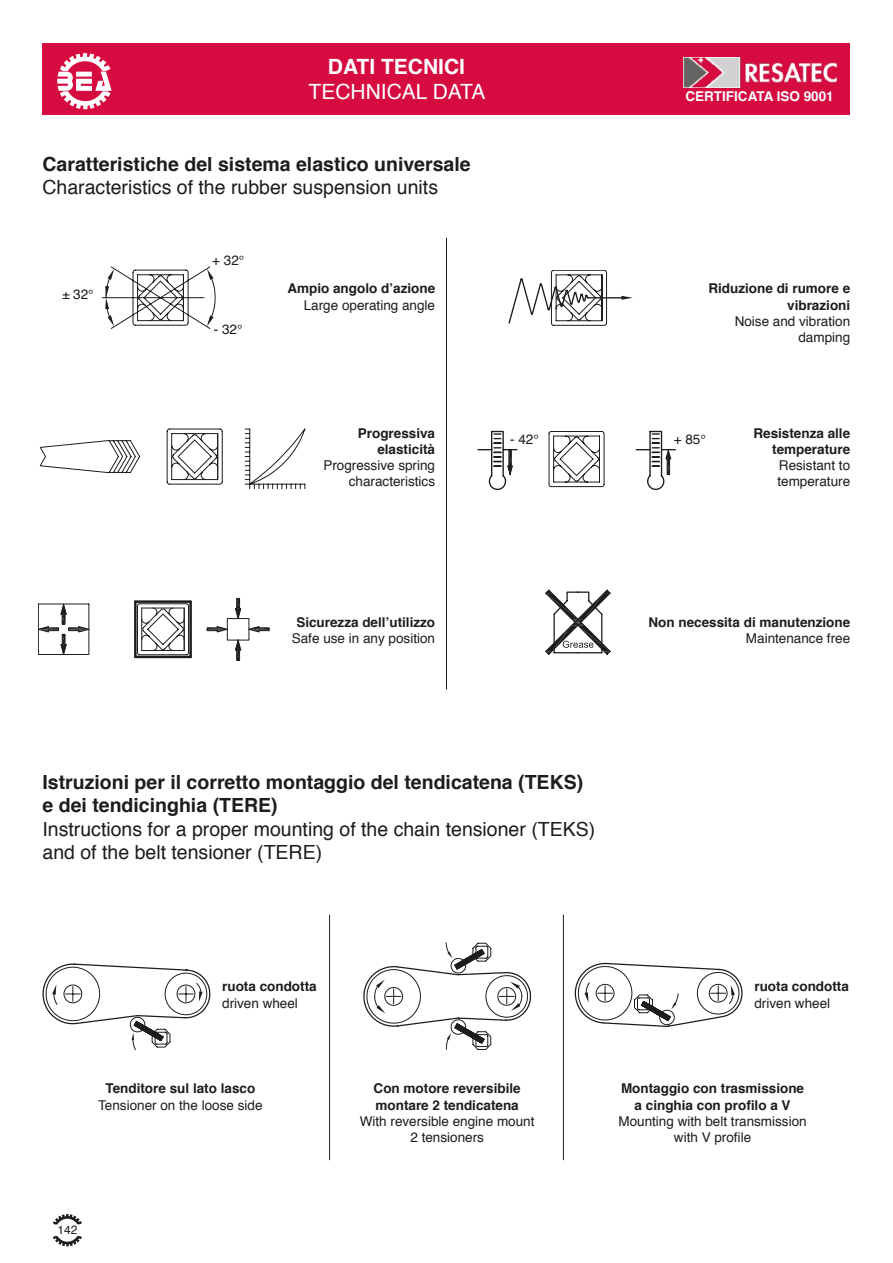
<style>
.page{position:relative;width:893px;height:1263px;background:#fff}
.page>*{position:absolute;margin:0;border:0;box-sizing:border-box;transform-origin:0 0}
.t1{font:21px "Helvetica";color:#fff}
.t2{font:700 21px "Helvetica";color:#fff}
.t3{font:19.5px/23.4px "Helvetica";color:#1d1d1b}
.t4{font:700 19.5px/23.4px "Helvetica";color:#1d1d1b}
.t5{font:13.5px/16.2px "Helvetica";color:#1d1d1b;text-align:right}
.t6{font:700 13.5px/16.2px "Helvetica";color:#1d1d1b;text-align:right}
.t7{font:700 13.5px "Helvetica";color:#fff}
.t8{font:12px "Helvetica";color:#1d1d1b}
</style>
<div class="page">
<svg style="left:102px;top:267px;width:113px;height:62px"></svg>
<svg style="left:38px;top:598px;width:232px;height:62px"></svg>
<svg style="left:508px;top:270px;width:125px;height:56px"></svg>
<svg style="left:39px;top:428px;width:267px;height:61px"></svg>
<svg style="left:546px;top:590px;width:64px;height:65px"></svg>
<svg style="left:477px;top:431px;width:199px;height:59px"></svg>
<svg style="left:575px;top:963px;width:168px;height:64px"></svg>
<svg style="left:363px;top:942px;width:168px;height:108px"></svg>
<svg style="left:43px;top:963px;width:167px;height:87px"></svg>
<div style="left:43px;top:43px;width:807px;height:72px;background:#d60c41"></div>
<svg style="left:57px;top:53px;width:55px;height:56px"></svg>
<svg style="left:53px;top:1214px;width:29px;height:10px"></svg>
<svg style="left:53px;top:1236px;width:29px;height:10px"></svg>
<hr style="left:446px;top:238px;width:1px;height:451px;background:#1d1d1b">
<hr style="left:329px;top:915px;width:1px;height:245px;background:#1d1d1b">
<hr style="left:563px;top:915px;width:1px;height:245px;background:#1d1d1b">
<img style="left:683px;top:57px;width:153px;height:31px">
<h1 class="t2" style="left:328px;top:50px;width:139px">DATI TECNICI</h1>
<h1 class="t1" style="left:309px;top:76px;width:178px">TECHNICAL DATA</h1>
<h2 class="t4" style="left:43px;top:153px;width:430px">Caratteristiche del sistema elastico universale</h2>
<h2 class="t3" style="left:43px;top:176px;width:397px">Characteristics of the rubber suspension units</h2>
<p class="t5" style="left:62px;top:286px;width:33px">± 32°</p>
<p class="t5" style="left:212px;top:253px;width:34px">+ 32°</p>
<p class="t5" style="left:214px;top:321px;width:30px">- 32°</p>
<p class="t6" style="left:287px;top:281px;width:149px">Ampio angolo d’azione</p>
<p class="t5" style="left:304px;top:297px;width:133px">Large operating angle</p>
<p class="t7" style="left:685px;top:85px;width:150px">CERTIFICATA ISO 9001</p>
<p class="t6" style="left:708px;top:281px;width:143px">Riduzione di rumore e vibrazioni</p>
<p class="t5" style="left:735px;top:313px;width:117px">Noise and vibration damping</p>
<p class="t6" style="left:358px;top:425px;width:79px">Progressiva elasticità</p>
<p class="t5" style="left:323px;top:458px;width:113px">Progressive spring characteristics</p>
<p class="t5" style="left:510px;top:432px;width:30px">- 42°</p>
<p class="t5" style="left:674px;top:432px;width:34px">+ 85°</p>
<p class="t6" style="left:753px;top:425px;width:98px">Resistenza alle temperature</p>
<p class="t5" style="left:777px;top:458px;width:74px;text-align:left">Resistant to temperature</p>
<p class="t6" style="left:296px;top:614px;width:140px">Sicurezza dell’utilizzo</p>
<p class="t5" style="left:292px;top:630px;width:145px">Safe use in any position</p>
<p class="t6" style="left:648px;top:614px;width:203px">Non necessita di manutenzione</p>
<p class="t5" style="left:746px;top:630px;width:106px">Maintenance free</p>
<h2 class="t4" style="left:43px;top:770px;width:542px">Istruzioni per il corretto montaggio del tendicatena (TEKS) e dei tendicinghia (TERE)</h2>
<h2 class="t3" style="left:43px;top:818px;width:554px">Instructions for a proper mounting of the chain tensioner (TEKS) and of the belt tensioner (TERE)</h2>
<p class="t6" style="left:222px;top:979px;width:96px">ruota condotta</p>
<p class="t5" style="left:222px;top:995px;width:77px">driven wheel</p>
<p class="t6" style="left:105px;top:1081px;width:151px">Tenditore sul lato lasco</p>
<p class="t5" style="left:98px;top:1097px;width:166px">Tensioner on the loose side</p>
<p class="t8" style="left:57px;top:1221px;width:22px">142</p>
<p class="t6" style="left:374px;top:1081px;width:149px;text-align:left">Con motore reversibile montare 2 tendicatena</p>
<p class="t5" style="left:360px;top:1113px;width:176px;text-align:center">With reversible engine mount<br>2 tensioners</p>
<p class="t6" style="left:754px;top:979px;width:96px">ruota condotta</p>
<p class="t5" style="left:754px;top:995px;width:77px">driven wheel</p>
<p class="t6" style="left:621px;top:1081px;width:185px;text-align:center">Montaggio con trasmissione a cinghia con profilo a V</p>
<p class="t5" style="left:618px;top:1113px;width:190px;text-align:center">Mounting with belt transmission with V profile</p>
</div>
